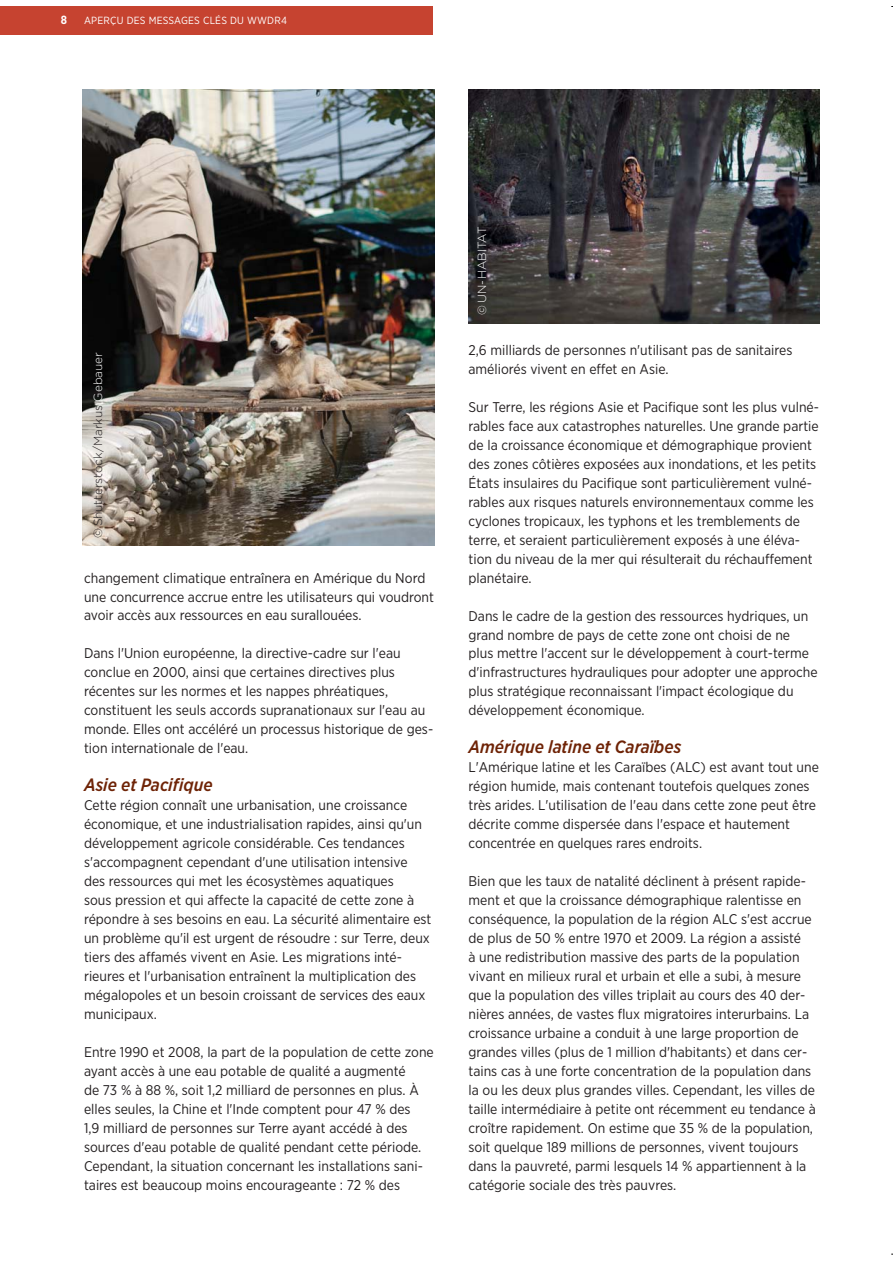
<style>
.page{position:relative;width:893px;height:1263px;background:#fff}
.page>*{position:absolute;margin:0;border:0;box-sizing:border-box;transform-origin:0 0}
.t1{font:italic 500 17.85px "Gotham Narrow";color:#6e2306}
.t2{font:14.1px/18.9px "Gotham Narrow";color:#231f20}
.t3{font:300 11.85px "Gotham";letter-spacing:-.005em;color:#231f20}
.t4{font:300 11.85px "Gotham";color:#fff}
.t5{font:700 11.85px "Gotham Narrow";color:#fff}
.t6{font:10.35px "Gotham Narrow";letter-spacing:.02em;color:#fff}
.s1{color:#fff}
</style>
<div class="page">
<div style="left:0;top:6px;width:433px;height:29px;background:#c64330"></div>
<img style="left:468px;top:89px;width:351px;height:234px">
<img style="left:83px;top:89px;width:352px;height:457px">
<p class="t5" style="left:61px;top:16px;width:8px">8</p>
<p class="t6" style="left:84px;top:16px;width:204px">APERÇU DES MESSAGES CLÉS DU WWDR4</p>
<p class="t3" style="left:93px;top:538px;width:187px;rotate:-90deg">© Shutterstock/Markus <span class="s1">Gebauer</span></p>
<p class="t2" style="left:84px;top:569px;width:351px">changement climatique entraînera en Amérique du Nord une concurrence accrue entre les utilisateurs qui voudront avoir accès aux ressources en eau surallouées.</p>
<p class="t2" style="left:84px;top:645px;width:351px">Dans l'Union européenne, la directive-cadre sur l'eau conclue en 2000, ainsi que certaines directives plus récentes sur les normes et les nappes phréatiques, constituent les seuls accords supranationaux sur l'eau au monde. Elles ont accéléré un processus historique de ges&shy;tion internationale de l'eau.</p>
<p class="t1" style="left:84px;top:778px;width:130px">Asie et Pacifique</p>
<p class="t2" style="left:84px;top:797px;width:349px">Cette région connaît une urbanisation, une croissance économique, et une industrialisation rapides, ainsi qu'un développement agricole considérable. Ces tendances s'accompagnent cependant d'une utilisation intensive des ressources qui met les écosystèmes aquatiques<br>sous pression et qui affecte la capacité de cette zone à répondre à ses besoins en eau. La sécurité alimentaire est un problème qu'il est urgent de résoudre : sur Terre, deux tiers des affamés vivent en Asie. Les migrations inté&shy;rieures et l'urbanisation entraînent la multiplication des mégalopoles et un besoin croissant de services des eaux municipaux.</p>
<p class="t2" style="left:84px;top:1043px;width:351px">Entre 1990 et 2008, la part de la population de cette zone ayant accès à une eau potable de qualité a augmenté<br>de 73 % à 88 %, soit 1,2 milliard de personnes en plus. À elles seules, la Chine et l'Inde comptent pour 47 % des<br>1,9 milliard de personnes sur Terre ayant accédé à des sources d'eau potable de qualité pendant cette période.<br>Cependant, la situation concernant les installations sani&shy;taires est beaucoup moins encourageante : 72 % des</p>
<p class="t4" style="left:477px;top:315px;width:89px;rotate:-90deg">© UN-HABITAT</p>
<p class="t2" style="left:468px;top:341px;width:325px">2,6 milliards de personnes n'utilisant pas de sanitaires améliorés vivent en effet en Asie.</p>
<p class="t2" style="left:468px;top:398px;width:352px">Sur Terre, les régions Asie et Pacifique sont les plus vulné&shy;rables face aux catastrophes naturelles. Une grande partie de la croissance économique et démographique provient des zones côtières exposées aux inondations, et les petits États insulaires du Pacifique sont particulièrement vulné&shy;rables aux risques naturels environnementaux comme les cyclones tropicaux, les typhons et les tremblements de terre, et seraient particulièrement exposés à une éléva&shy;tion du niveau de la mer qui résulterait du réchauffement planétaire.</p>
<p class="t2" style="left:468px;top:607px;width:351px">Dans le cadre de la gestion des ressources hydriques, un grand nombre de pays de cette zone ont choisi de ne plus mettre l'accent sur le développement à court-terme d'infrastructures hydrauliques pour adopter une approche plus stratégique reconnaissant l'impact écologique du développement économique.</p>
<p class="t1" style="left:468px;top:740px;width:214px">Amérique latine et Caraïbes</p>
<p class="t2" style="left:468px;top:759px;width:352px">L'Amérique latine et les Caraïbes (ALC) est avant tout une région humide, mais contenant toutefois quelques zones très arides. L'utilisation de l'eau dans cette zone peut être décrite comme dispersée dans l'espace et hautement concentrée en quelques rares endroits.</p>
<p class="t2" style="left:468px;top:872px;width:349px">Bien que les taux de natalité déclinent à présent rapide&shy;ment et que la croissance démographique ralentisse en conséquence, la population de la région ALC s'est accrue de plus de 50 % entre 1970 et 2009. La région a assisté<br>à une redistribution massive des parts de la population vivant en milieux rural et urbain et elle a subi, à mesure que la population des villes triplait au cours des 40 der&shy;nières années, de vastes flux migratoires interurbains. La croissance urbaine a conduit à une large proportion de grandes villes (plus de 1 million d'habitants) et dans cer&shy;tains cas à une forte concentration de la population dans la ou les deux plus grandes villes. Cependant, les villes de taille intermédiaire à petite ont récemment eu tendance à croître rapidement. On estime que 35 % de la population, soit quelque 189 millions de personnes, vivent toujours dans la pauvreté, parmi lesquels 14 % appartiennent à la catégorie sociale des très pauvres.</p>
</div>
